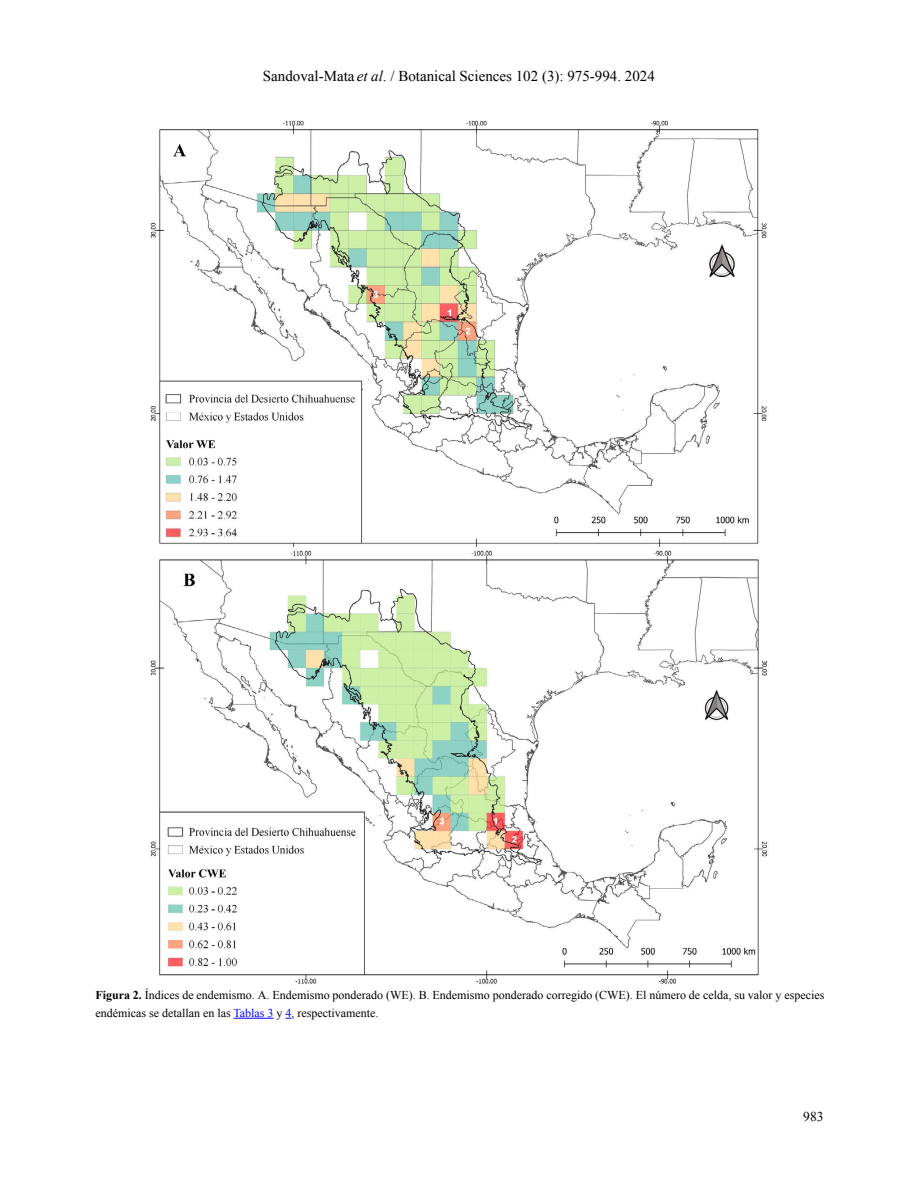
<style>
.page{position:relative;width:918px;height:1188px;background:#fff}
.page>*{position:absolute;margin:0;border:0;box-sizing:border-box;transform-origin:0 0}
.t1{font:15px "Times New Roman";color:#000}
.t2{font:13.5px "Times New Roman";color:#000}
.t3{font:12px/18px "Times New Roman";color:#000}
.s1{font-style:italic}
.s2{font-weight:700}
.s3{color:#00f}
</style>
<div class="page">
<img style="left:150px;top:120px;width:618px;height:864px">
<hr style="left:233px;top:1018px;width:41px;height:1px;background:#00f">
<p class="t1" style="left:263px;top:66px;width:394px">Sandoval-Mata <span class="s1">et al</span>. / Botanical Sciences 102 (3): 975-994. 2024</p>
<p class="t3" style="left:95px;top:986px;width:731px"><span class="s2">Figura 2.</span> Índices de endemismo. A. Endemismo ponderado (WE). B. Endemismo ponderado corregido (CWE). El número de celda, su valor y especies endémicas se detallan en las <span class="s3">Tablas 3</span> y <span class="s3">4</span>, respectivamente.</p>
<p class="t2" style="left:803px;top:1107px;width:22px">983</p>
</div>
